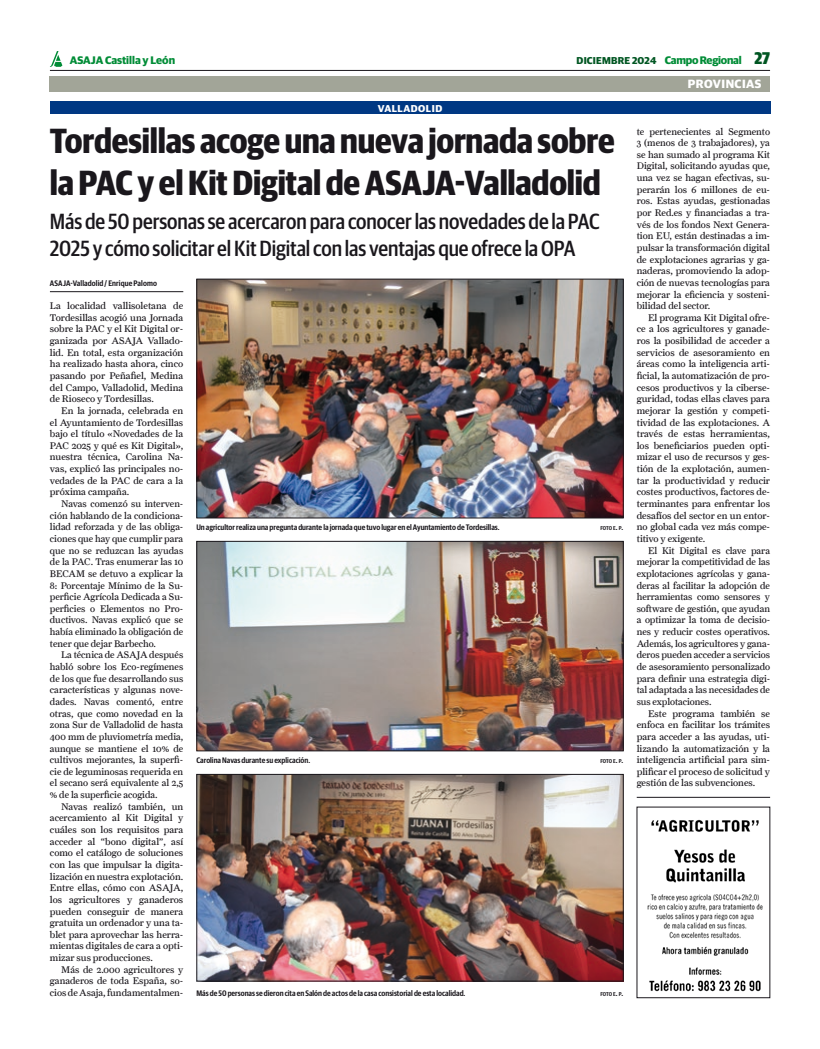
<style>
.page{position:relative;width:820px;height:1049px;background:#fff}
.page>*{position:absolute;margin:0;border:0;box-sizing:border-box;transform-origin:0 0}
.t1{font:700 35px/42px "Guardian Sans Cond";letter-spacing:-.005em;color:#1a171c}
.t2{font:500 22px/26.4px "Guardian Sans Cond";letter-spacing:-.005em;color:#1a171c}
.t3{font:800 17px "Guardian Sans Cond";color:#005622}
.t4{font:700 12px "Guardian Sans";letter-spacing:.04em;color:#fff}
.t5{font:700 11px "Guardian Sans";color:#008c36}
.t6{font:700 10px "Guardian Sans";letter-spacing:.02em;color:#005622}
.t7{font:700 10px "Guardian Sans";letter-spacing:.05em;color:#fff}
.t8{font:9.7px/11.6px "Farnham Text";color:#1a171c;text-align:justify}
.t9{font:600 8px "Guardian Sans Cond";color:#1a171c}
.t10{font:600 5.6px "Guardian Sans Cond";letter-spacing:-.02em;color:#1a171c}
.s1{font-size:11px;color:#008c36}
.s2{font-size:8px}
</style>
<div class="page">
<div style="left:50px;top:76px;width:719px;height:15px;background:#a2a598"></div>
<hr style="left:50px;top:70px;width:719px;height:1px;background:#1a171c">
<svg style="left:50px;top:51px;width:12px;height:16px"></svg>
<hr style="left:50px;top:291px;width:133px;height:1px;background:#1a171c">
<div style="left:50px;top:101px;width:719px;height:13px;background:#003883"></div>
<img style="left:198px;top:281px;width:423px;height:235px">
<div style="left:196px;top:279px;width:427px;height:239px;border:1px solid #1a171c"></div>
<img style="left:198px;top:543px;width:423px;height:206px">
<div style="left:196px;top:541px;width:427px;height:210px;border:1px solid #1a171c"></div>
<img style="left:198px;top:776px;width:423px;height:203px">
<div style="left:196px;top:774px;width:427px;height:207px;border:1px solid #1a171c"></div>
<img style="left:647px;top:819px;width:116px;height:173px">
<hr style="left:636px;top:797px;width:133px;height:1px;background:#1a171c">
<p class="t5" style="left:70px;top:52px;width:107px">ASAJA Castilla y León</p>
<h3 class="t3" style="left:754px;top:45px;width:17px">27</h3>
<p class="t6" style="left:576px;top:53px;width:166px">DICIEMBRE 2024 <span class="s1">Campo Regional</span></p>
<p class="t4" style="left:687px;top:75px;width:75px">PROVINCIAS</p>
<p class="t7" style="left:377px;top:101px;width:66px">VALLADOLID</p>
<h1 class="t1" style="left:50px;top:117px;width:566px">Tordesillas acoge una nueva jornada sobre la PAC y el Kit Digital de ASAJA-Valladolid</h1>
<h2 class="t2" style="left:50px;top:207px;width:551px">Más de 50 personas se acercaron para conocer las novedades de la PAC<br>2025 y cómo solicitar el Kit Digital con las ventajas que ofrece la OPA</h2>
<p class="t9" style="left:50px;top:277px;width:108px">ASAJA-Valladolid / Enrique Palomo</p>
<p class="t8" style="left:50px;top:300px;width:135px">La localidad vallisoletana de Tordesillas acogió una Jornada sobre la PAC y el Kit Digital or&shy;ganizada por ASAJA Vallado&shy;lid. En total, esta organización ha realizado hasta ahora, cinco pasando por Peñafiel, Medina del Campo, Valladolid, Medina de Rioseco y Tordesillas.</p>
<p class="t8" style="left:50px;top:405px;width:135px;text-indent:11px">En la jornada, celebrada en el Ayuntamiento de Tordesillas bajo el título «Novedades de la PAC 2025 y qué es Kit Digital», nuestra técnica, Carolina Na&shy;vas, explicó las principales no&shy;vedades de la PAC de cara a la próxima campaña.</p>
<p class="t8" style="left:50px;top:498px;width:135px;text-indent:11px">Navas comenzó su interven&shy;ción hablando de la condiciona&shy;lidad reforzada y de las obliga&shy;ciones que hay que cumplir para que no se reduzcan las ayudas de la PAC. Tras enumerar las 10<br>BECAM se detuvo a explicar la 8: Porcentaje Mínimo de la Su&shy;perficie Agrícola Dedicada a Su&shy;perficies o Elementos no Pro&shy;ductivos. Navas explicó que se había eliminado la obligación de tener que dejar Barbecho.</p>
<p class="t8" style="left:50px;top:649px;width:135px;text-indent:11px">La técnica de ASAJA después habló sobre los Eco-regímenes de los que fue desarrollando sus características y algunas nove&shy;dades. Navas comentó, entre otras, que como novedad en la zona Sur de Valladolid de hasta 400 mm de pluviometría media, aunque se mantiene el 10% de cultivos mejorantes, la superfi&shy;cie de leguminosas requerida en el secano será equivalente al 2,5 % de la superficie acogida.</p>
<p class="t8" style="left:50px;top:800px;width:135px;text-indent:11px">Navas realizó también, un acercamiento al Kit Digital y cuáles son los requisitos para acceder al “bono digital”, así como el catálogo de soluciones con las que impulsar la digita&shy;lización en nuestra explotación.<br>Entre ellas, cómo con ASAJA, los agricultores y ganaderos pueden conseguir de manera gratuita un ordenador y una ta&shy;blet para aprovechar las herra&shy;mientas digitales de cara a opti&shy;mizar sus producciones.</p>
<p class="t8" style="left:50px;top:963px;width:135px;text-indent:11px">Más de 2.000 agricultores y ganaderos de toda España, so&shy;cios de Asaja, fundamentalmen-</p>
<p class="t9" style="left:196px;top:522px;width:304px">Un agricultor realiza una pregunta durante la jornada que tuvo lugar en el Ayuntamiento de Tordesillas.</p>
<p class="t10" style="left:600px;top:524px;width:24px">FOTO E<span class="s2">.</span> P<span class="s2">.</span></p>
<p class="t9" style="left:196px;top:755px;width:115px">Carolina Navas durante su explicación.</p>
<p class="t10" style="left:600px;top:757px;width:24px">FOTO E<span class="s2">.</span> P<span class="s2">.</span></p>
<p class="t9" style="left:196px;top:987px;width:270px">Más de 50 personas se dieron cita en Salón de actos de la casa consistorial de esta localidad.</p>
<p class="t10" style="left:600px;top:990px;width:24px">FOTO E<span class="s2">.</span> P<span class="s2">.</span></p>
<p class="t8" style="left:636px;top:125px;width:135px">te pertenecientes al Segmento 3 (menos de 3 trabajadores), ya se han sumado al programa Kit Digital, solicitando ayudas que, una vez se hagan efectivas, su&shy;perarán los 6 millones de eu&shy;ros. Estas ayudas, gestionadas por Red.es y financiadas a tra&shy;vés de los fondos Next Genera&shy;tion EU, están destinadas a im&shy;pulsar la transformación digital de explotaciones agrarias y ga&shy;naderas, promoviendo la adop&shy;ción de nuevas tecnologías para mejorar la eficiencia y sosteni&shy;bilidad del sector.</p>
<p class="t8" style="left:636px;top:311px;width:135px;text-indent:11px">El programa Kit Digital ofre&shy;ce a los agricultores y ganade&shy;ros la posibilidad de acceder a servicios de asesoramiento en áreas como la inteligencia arti&shy;ficial, la automatización de pro&shy;cesos productivos y la ciberse&shy;guridad, todas ellas claves para mejorar la gestión y competi&shy;tividad de las explotaciones. A través de estas herramientas, los beneficiarios pueden opti&shy;mizar el uso de recursos y ges&shy;tión de la explotación, aumen&shy;tar la productividad y reducir costes productivos, factores de&shy;terminantes para enfrentar los desafíos del sector en un entor&shy;no global cada vez más compe&shy;titivo y exigente.</p>
<p class="t8" style="left:636px;top:544px;width:135px;text-indent:11px">El Kit Digital es clave para mejorar la competitividad de las explotaciones agrícolas y gana&shy;deras al facilitar la adopción de herramientas como sensores y software de gestión, que ayudan a optimizar la toma de decisio&shy;nes y reducir costes operativos.<br>Además, los agricultores y gana&shy;deros pueden acceder a servicios de asesoramiento personalizado para definir una estrategia digi&shy;tal adaptada a las necesidades de sus explotaciones.</p>
<p class="t8" style="left:636px;top:707px;width:135px;text-indent:11px">Este programa también se enfoca en facilitar los trámites para acceder a las ayudas, uti&shy;lizando la automatización y la inteligencia artificial para sim&shy;plificar el proceso de solicitud y gestión de las subvenciones.</p>
</div>
